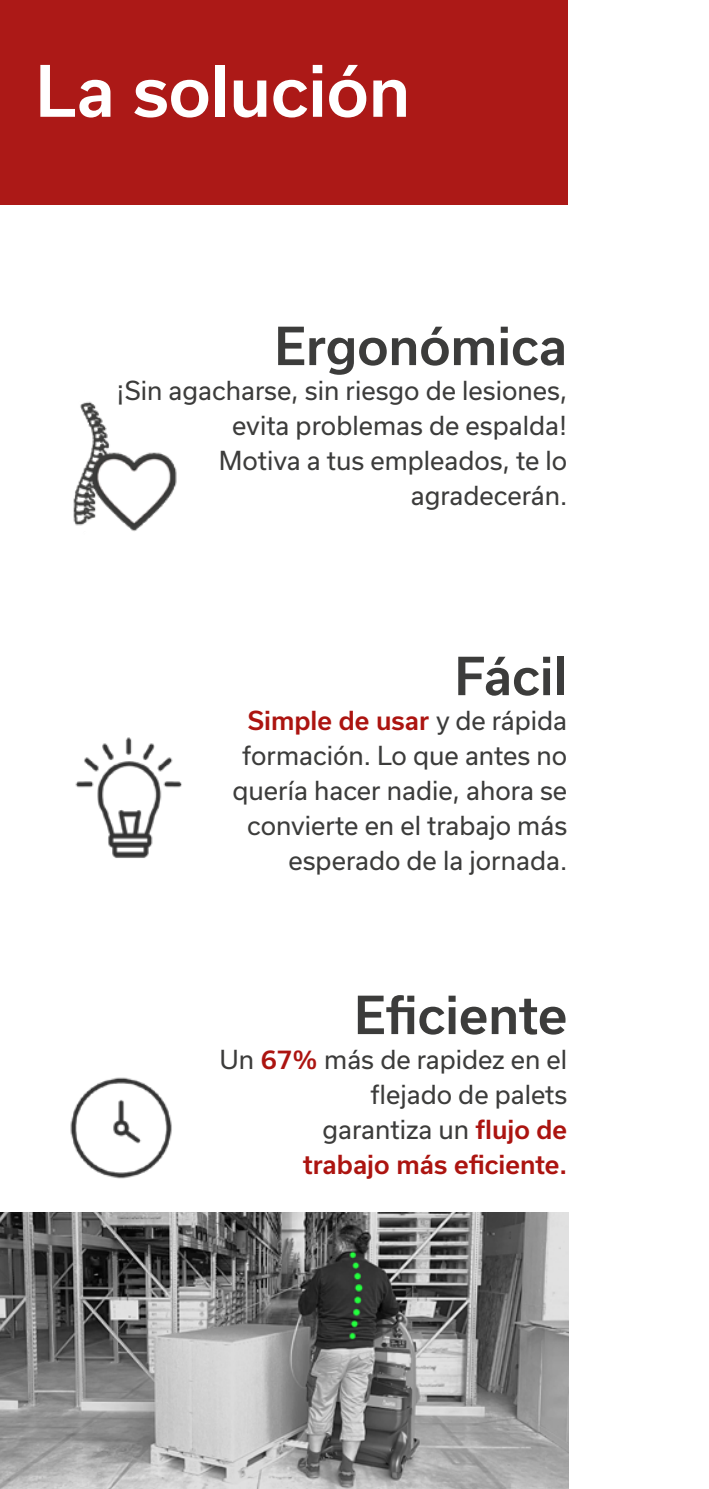
<style>
.page{position:relative;width:709px;height:1489px;background:#fff}
.page>*{position:absolute;margin:0;border:0;box-sizing:border-box;transform-origin:0 0}
.t1{font:500 67.5px "Usual";color:#fff}
.t2{font:500 50px "Usual";color:#3c3c3b}
.t3{font:25px/35px "Usual";color:#3c3c3b;text-align:right}
.s1{font-weight:500;color:#ac1410}
</style>
<div class="page">
<div style="left:0;top:0;width:567px;height:204px;background:#ac1917"></div>
<img style="left:70px;top:1077px;width:102px;height:102px">
<img style="left:75px;top:737px;width:107px;height:121px">
<img style="left:73px;top:401px;width:104px;height:131px">
<img style="left:1px;top:1212px;width:567px;height:276px">
<h1 class="t1" style="left:35px;top:53px;width:376px">La solución</h1>
<h2 class="t2" style="left:274px;top:317px;width:294px">Ergonómica</h2>
<p class="t3" style="left:117px;top:373px;width:452px">¡Sin agacharse, sin riesgo de lesiones, evita problemas de espalda!<br>Motiva a tus empleados, te lo agradecerán.</p>
<h2 class="t2" style="left:454px;top:647px;width:114px">Fácil</h2>
<p class="t3" style="left:232px;top:703px;width:336px"><span class="s1">Simple de usar</span> y de rápida formación. Lo que antes no quería hacer nadie, ahora se convierte en el trabajo más esperado de la jornada.</p>
<h2 class="t2" style="left:354px;top:986px;width:214px">Eficiente</h2>
<p class="t3" style="left:219px;top:1042px;width:349px">Un <span class="s1">67%</span> más de rapidez en el flejado de palets<br>garantiza un <span class="s1">flujo de<br>trabajo más eficiente.</span></p>
</div>
